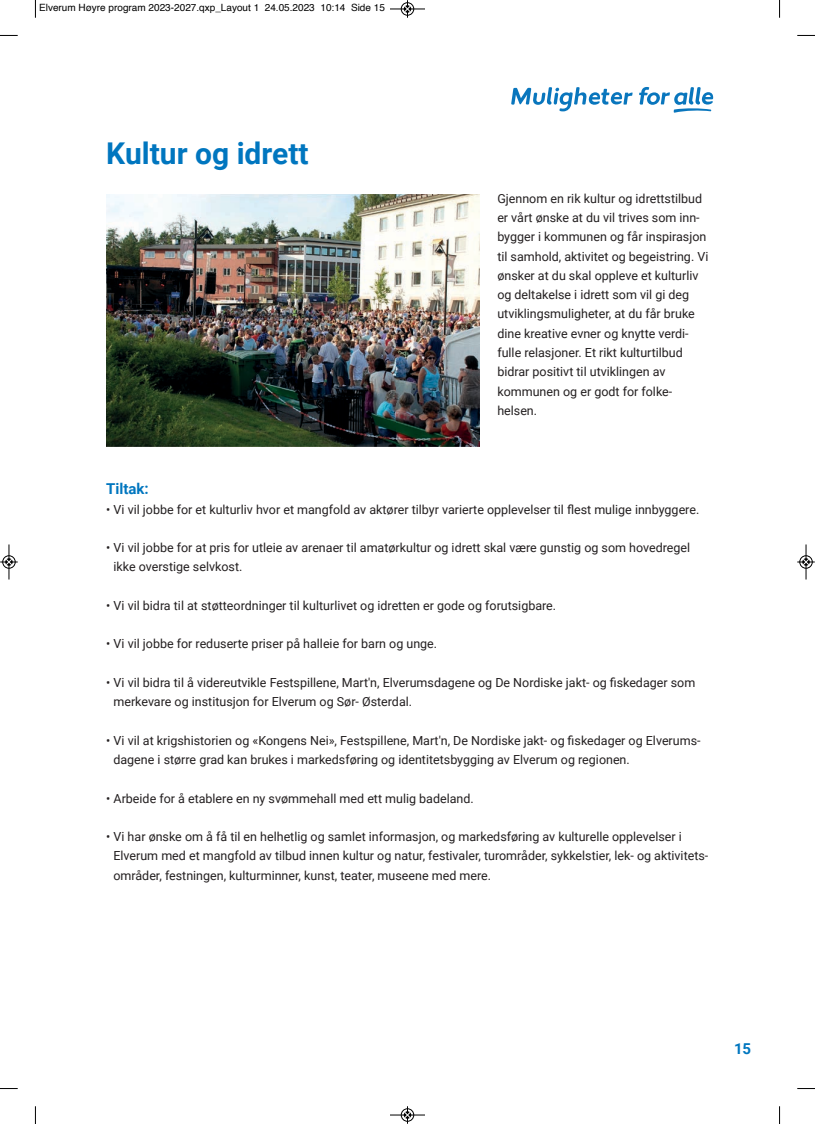
<style>
.page{position:relative;width:815px;height:1124px;background:#fff}
.page>*{position:absolute;margin:0;border:0;box-sizing:border-box;transform-origin:0 0}
.t1{font:700 30px "Roboto";color:#0076bf}
.t2{font:700 15px "Roboto";color:#0076bf}
.t3{font:12.5px/19.2px "Roboto";color:#231f20}
.t4{font:10px "Helvetica";color:#000}
</style>
<div class="page">
<svg style="left:639px;top:87px;width:74px;height:26px"></svg>
<svg style="left:511px;top:87px;width:122px;height:24px"></svg>
<img style="left:106px;top:194px;width:374px;height:252px">
<svg style="left:35px;top:0;width:1px;height:18px"></svg>
<svg style="left:0;top:35px;width:18px;height:1px"></svg>
<svg style="left:779px;top:0;width:1px;height:18px"></svg>
<svg style="left:797px;top:35px;width:18px;height:1px"></svg>
<svg style="left:35px;top:1106px;width:1px;height:17px"></svg>
<svg style="left:0;top:1088px;width:18px;height:1px"></svg>
<svg style="left:779px;top:1106px;width:1px;height:17px"></svg>
<svg style="left:797px;top:1088px;width:18px;height:1px"></svg>
<div style="left:401px;top:2px;width:13px;height:14px;border:1px solid #fff;border-radius:50%"></div>
<hr style="left:390px;top:9px;width:35px;height:1px;background:#000">
<div style="left:401px;top:3px;width:13px;height:12px;border:1px solid #000;border-radius:50%"></div>
<svg style="left:404px;top:0;width:7px;height:18px"></svg>
<hr style="left:390px;top:1114px;width:35px;height:1px;background:#000">
<div style="left:401px;top:1108px;width:13px;height:13px;border:1px solid #000;border-radius:50%"></div>
<svg style="left:404px;top:1106px;width:7px;height:17px"></svg>
<div style="left:2px;top:555px;width:14px;height:13px;border:1px solid #fff;border-radius:50%"></div>
<hr style="left:9px;top:544px;width:1px;height:35px;background:#000">
<div style="left:3px;top:555px;width:12px;height:13px;border:1px solid #000;border-radius:50%"></div>
<svg style="left:0;top:558px;width:18px;height:7px"></svg>
<div style="left:799px;top:555px;width:14px;height:13px;border:1px solid #fff;border-radius:50%"></div>
<hr style="left:806px;top:544px;width:1px;height:35px;background:#000">
<div style="left:800px;top:555px;width:12px;height:13px;border:1px solid #000;border-radius:50%"></div>
<svg style="left:797px;top:558px;width:18px;height:7px"></svg>
<p class="t4" style="left:39px;top:0;width:347px">Elverum Høyre program 2023-2027.qxp_Layout 1 24.05.2023 10:14 Side 15</p>
<h1 class="t1" style="left:106px;top:133px;width:204px">Kultur og idrett</h1>
<p class="t3" style="left:497px;top:188px;width:212px">Gjennom en rik kultur og idrettstilbud er vårt ønske at du vil trives som inn&shy;bygger i kommunen og får inspirasjon til samhold, aktivitet og begeistring. Vi ønsker at du skal oppleve et kulturliv og deltakelse i idrett som vil gi deg utviklingsmuligheter, at du får bruke dine kreative evner og knytte verdi&shy;fulle relasjoner. Et rikt kulturtilbud bidrar positivt til utviklingen av kommunen og er godt for folke&shy;helsen.</p>
<p class="t2" style="left:106px;top:478px;width:44px">Tiltak:</p>
<p class="t3" style="left:106px;top:499px;width:594px">• Vi vil jobbe for et kulturliv hvor et mangfold av aktører tilbyr varierte opplevelser til flest mulige innbyggere.</p>
<p class="t3" style="left:113px;top:537px;width:578px;text-indent:-7px">• Vi vil jobbe for at pris for utleie av arenaer til amatørkultur og idrett skal være gunstig og som hovedregel ikke overstige selvkost.</p>
<p class="t3" style="left:106px;top:595px;width:451px">• Vi vil bidra til at støtteordninger til kulturlivet og idretten er gode og forutsigbare.</p>
<p class="t3" style="left:106px;top:633px;width:332px">• Vi vil jobbe for reduserte priser på halleie for barn og unge.</p>
<p class="t3" style="left:113px;top:672px;width:583px;text-indent:-7px">• Vi vil bidra til å videreutvikle Festspillene, Mart'n, Elverumsdagene og De Nordiske jakt- og fiskedager som merkevare og institusjon for Elverum og Sør- Østerdal.</p>
<p class="t3" style="left:113px;top:730px;width:589px;text-indent:-7px">• Vi vil at krigshistorien og «Kongens Nei», Festspillene, Mart'n, De Nordiske jakt- og fiskedager og Elverums&shy;dagene i større grad kan brukes i markedsføring og identitetsbygging av Elverum og regionen.</p>
<p class="t3" style="left:106px;top:787px;width:369px">• Arbeide for å etablere en ny svømmehall med ett mulig badeland.</p>
<p class="t3" style="left:113px;top:826px;width:596px;text-indent:-7px">• Vi har ønske om å få til en helhetlig og samlet informasjon, og markedsføring av kulturelle opplevelser i<br>Elverum med et mangfold av tilbud innen kultur og natur, festivaler, turområder, sykkelstier, lek- og aktivitets&shy;områder, festningen, kulturminner, kunst, teater, museene med mere.</p>
<p class="t2" style="left:734px;top:1037px;width:19px">15</p>
</div>
